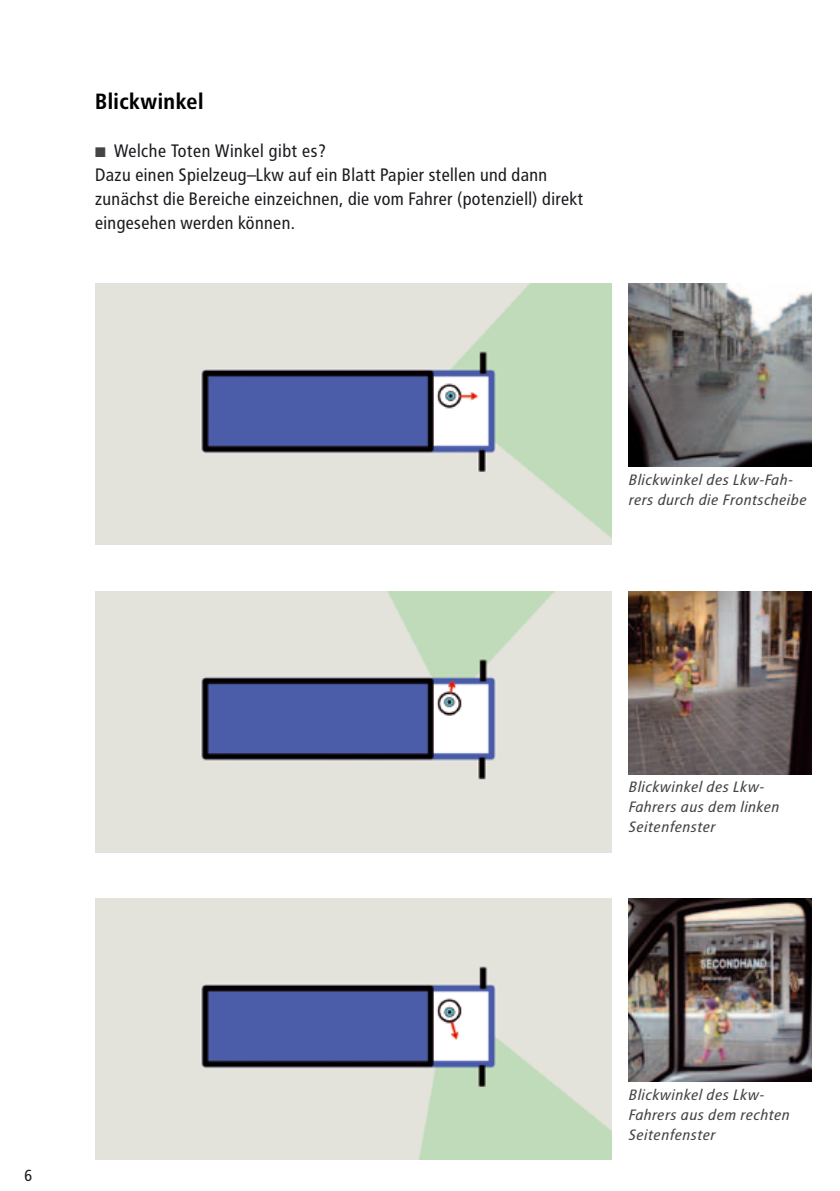
<style>
.page{position:relative;width:840px;height:1191px;background:#fff}
.page>*{position:absolute;margin:0;border:0;box-sizing:border-box;transform-origin:0 0}
.t1{font:700 22px "Transit";color:#000}
.t2{font:18px/24px "Transit";letter-spacing:-.015em;color:#1b1c20}
.t3{font:16px "Transit";color:#1b1c20}
.t4{font:italic 15px/20px "Transit";color:#464347;scale:1.07 1}
.s1{color:#464347}
</style>
<div class="page">
<img style="left:95px;top:283px;width:516px;height:261px">
<img style="left:628px;top:283px;width:183px;height:183px">
<img style="left:628px;top:591px;width:183px;height:183px">
<img style="left:95px;top:591px;width:516px;height:261px">
<img style="left:95px;top:898px;width:516px;height:261px">
<img style="left:628px;top:898px;width:183px;height:183px">
<p class="t1" style="left:95px;top:88px;width:110px">Blickwinkel</p>
<p class="t2" style="left:95px;top:139px;width:490px"><span class="s1">■</span> Welche Toten Winkel gibt es?<br>Dazu einen Spielzeug–Lkw auf ein Blatt Papier stellen und dann zunächst die Bereiche einzeichnen, die vom Fahrer (potenziell) direkt eingesehen werden können.</p>
<p class="t4" style="left:628px;top:470px;width:168px">Blickwinkel des Lkw-Fah&shy;rers durch die Frontscheibe</p>
<p class="t3" style="left:25px;top:1166px;width:10px">6</p>
<p class="t4" style="left:628px;top:777px;width:142px">Blickwinkel des Lkw-<br>Fahrers aus dem linken<br>Seitenfenster</p>
<p class="t4" style="left:628px;top:1084px;width:152px">Blickwinkel des Lkw-<br>Fahrers aus dem rechten<br>Seitenfenster</p>
</div>
